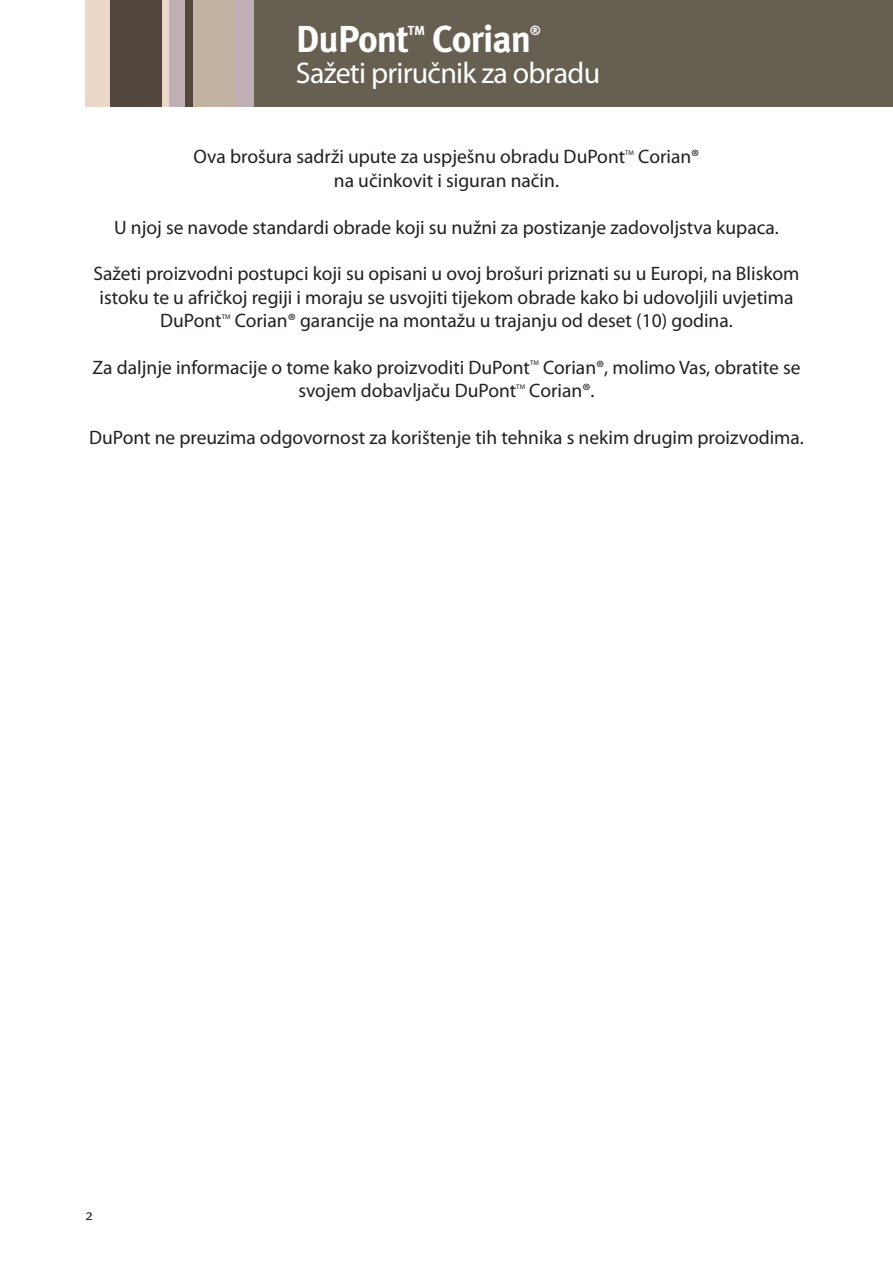
<style>
.page{position:relative;width:893px;height:1263px;background:#fff}
.page>*{position:absolute;margin:0;border:0;box-sizing:border-box;transform-origin:0 0}
.t1{font:700 37.5px "Meta Plus";letter-spacing:-.025em;color:#fff}
.t2{font:30px "Myriad Pro";letter-spacing:-.025em;color:#fff}
.t3{font:19.5px "Myriad Pro";color:#231f20}
.t4{font:15px "Meta Normal";color:#231f20}
.t5{font:700 13.2px "Meta Plus";color:#fff}
.t6{font:6.9px "Myriad Pro";color:#231f20}
</style>
<div class="page">
<div style="left:254px;top:0;width:639px;height:106px;background:#676052"></div>
<div style="left:109px;top:0;width:53px;height:106px;background:#53463c"></div>
<div style="left:184px;top:0;width:9px;height:106px;background:#53463c"></div>
<div style="left:193px;top:0;width:42px;height:106px;background:#c2b3a2"></div>
<div style="left:168px;top:0;width:16px;height:106px;background:#c0b0b5"></div>
<div style="left:235px;top:0;width:19px;height:106px;background:#c0b0b5"></div>
<div style="left:162px;top:0;width:6px;height:106px;background:#ebd8c8"></div>
<div style="left:85px;top:0;width:24px;height:106px;background:#ebd8c8"></div>
<h1 class="t1" style="left:296px;top:17px;width:114px">DuPont</h1>
<p class="t5" style="left:408px;top:23px;width:19px">TM</p>
<h1 class="t1" style="left:432px;top:17px;width:100px">Corian</h1>
<p class="t5" style="left:530px;top:23px;width:12px">®</p>
<h2 class="t2" style="left:296px;top:55px;width:306px">Sažeti priručnik za obradu</h2>
<p class="t3" style="left:194px;top:145px;width:433px">Ova brošura sadrži upute za uspješnu obradu DuPont</p>
<p class="t6" style="left:625px;top:148px;width:10px">TM</p>
<p class="t3" style="left:638px;top:145px;width:63px">Corian®</p>
<p class="t3" style="left:334px;top:168px;width:227px">na učinkovit i siguran način.</p>
<p class="t3" style="left:114px;top:215px;width:666px">U njoj se navode standardi obrade koji su nužni za postizanje zadovoljstva kupaca.</p>
<p class="t3" style="left:93px;top:262px;width:707px">Sažeti proizvodni postupci koji su opisani u ovoj brošuri priznati su u Europi, na Bliskom</p>
<p class="t3" style="left:100px;top:285px;width:695px">istoku te u afričkoj regiji i moraju se usvojiti tijekom obrade kako bi udovoljili uvjetima</p>
<p class="t3" style="left:160px;top:309px;width:63px">DuPont</p>
<p class="t6" style="left:222px;top:312px;width:10px">TM</p>
<p class="t3" style="left:235px;top:309px;width:500px">Corian® garancije na montažu u trajanju od deset (10) godina.</p>
<p class="t3" style="left:92px;top:355px;width:439px">Za daljnje informacije o tome kako proizvoditi DuPont</p>
<p class="t6" style="left:530px;top:359px;width:10px">TM</p>
<p class="t3" style="left:543px;top:355px;width:259px">Corian®, molimo Vas, obratite se</p>
<p class="t3" style="left:298px;top:379px;width:219px">svojem dobavljaču DuPont</p>
<p class="t6" style="left:516px;top:382px;width:10px">TM</p>
<p class="t3" style="left:529px;top:379px;width:67px">Corian®.</p>
<p class="t3" style="left:89px;top:426px;width:716px">DuPont ne preuzima odgovornost za korištenje tih tehnika s nekim drugim proizvodima.</p>
<p class="t4" style="left:85px;top:1206px;width:10px">2</p>
</div>
